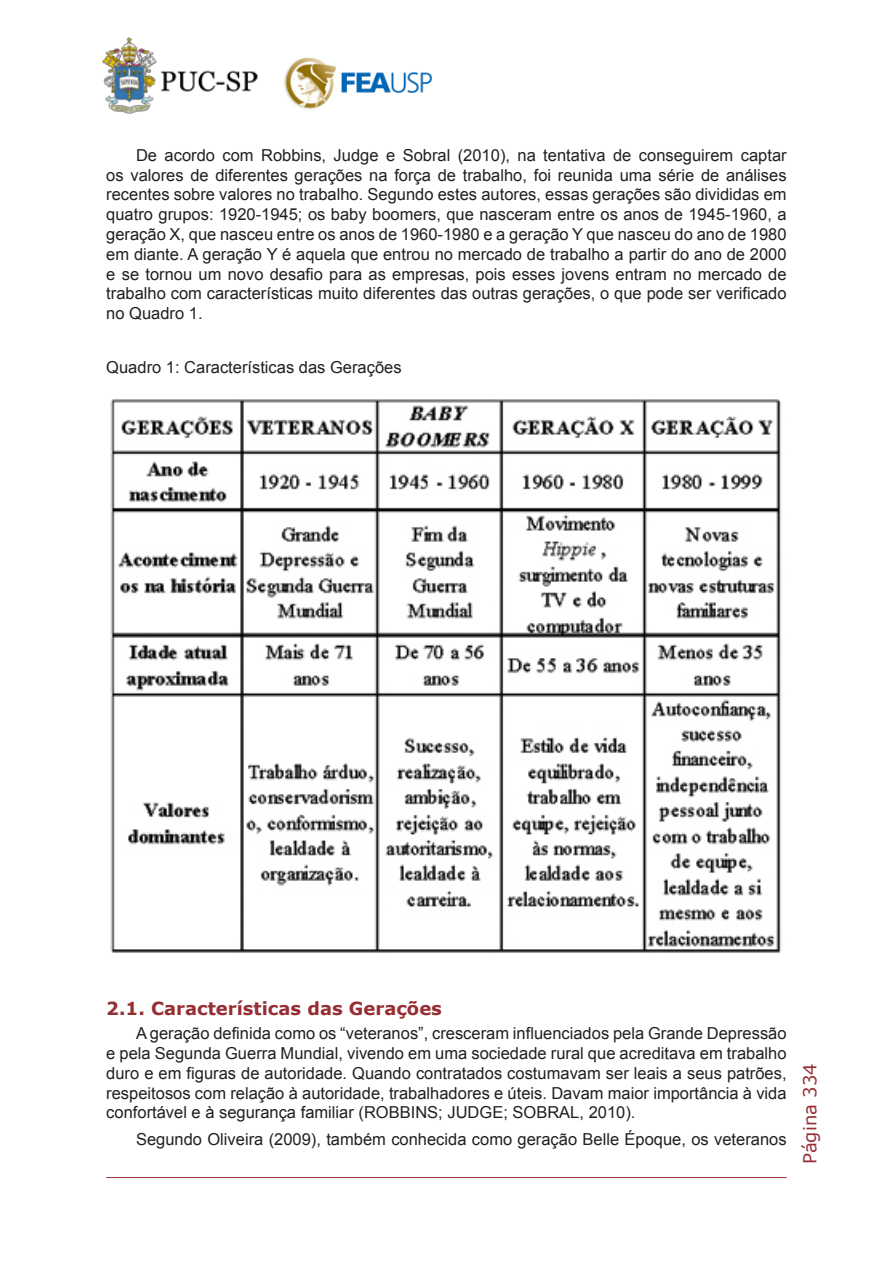
<style>
.page{position:relative;width:893px;height:1263px;background:#fff}
.page>*{position:absolute;margin:0;border:0;box-sizing:border-box;transform-origin:0 0}
.t1{font:700 18px "Verdana";color:#962e33}
.t2{font:18px "Verdana";color:#962e33}
.t3{font:16.5px/19.8px "Arial";color:#231f20;text-align:justify}
</style>
<div class="page">
<img style="left:102px;top:37px;width:156px;height:77px">
<img style="left:284px;top:57px;width:148px;height:53px">
<hr style="left:106px;top:1177px;width:681px;height:1px;background:#962e33">
<img style="left:110px;top:399px;width:672px;height:554px">
<p class="t3" style="left:106px;top:145px;width:682px;text-indent:30px">De acordo com Robbins, Judge e Sobral (2010), na tentativa de conseguirem captar os valores de diferentes gerações na força de trabalho, foi reunida uma série de análises recentes sobre valores no trabalho. Segundo estes autores, essas gerações são divididas em quatro grupos: 1920-1945; os baby boomers, que nasceram entre os anos de 1945-1960, a geração X, que nasceu entre os anos de 1960-1980 e a geração Y que nasceu do ano de 1980 em diante. A geração Y é aquela que entrou no mercado de trabalho a partir do ano de 2000 e se tornou um novo desafio para as empresas, pois esses jovens entram no mercado de trabalho com características muito diferentes das outras gerações, o que pode ser verificado no Quadro 1.</p>
<p class="t3" style="left:106px;top:358px;width:297px">Quadro 1: Características das Gerações</p>
<p class="t1" style="left:106px;top:996px;width:337px">2.1. Características das Gerações</p>
<p class="t3" style="left:106px;top:1024px;width:682px;text-indent:30px">A geração definida como os “veteranos”, cresceram influenciados pela Grande Depressão e pela Segunda Guerra Mundial, vivendo em uma sociedade rural que acreditava em trabalho duro e em figuras de autoridade. Quando contratados costumavam ser leais a seus patrões, respeitosos com relação à autoridade, trabalhadores e úteis. Davam maior importância à vida confortável e à segurança familiar (ROBBINS; JUDGE; SOBRAL, 2010).</p>
<p class="t3" style="left:136px;top:1130px;width:652px">Segundo Oliveira (2009), também conhecida como geração Belle Époque, os veteranos</p>
<p class="t2" style="left:798px;top:1164px;width:102px;rotate:-90deg">Página 334</p>
</div>
